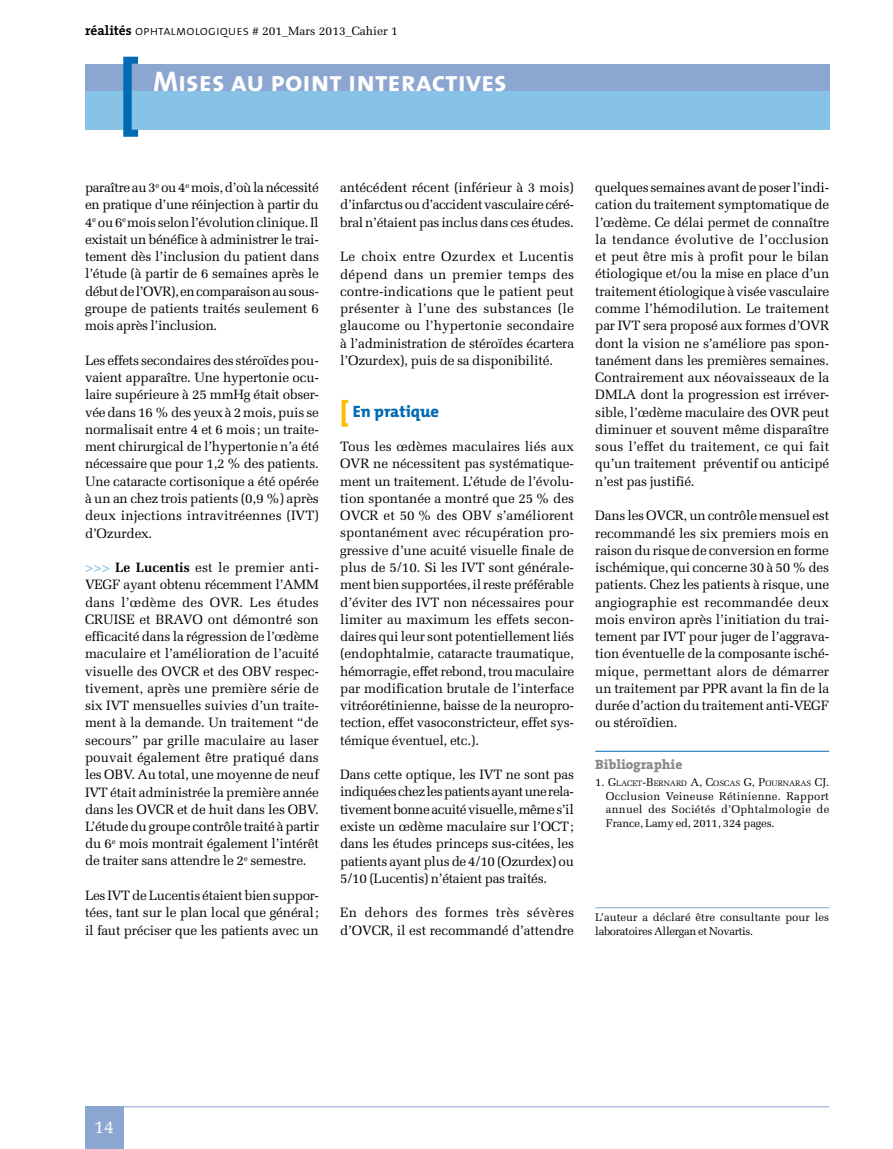
<style>
.page{position:relative;width:893px;height:1149px;background:#fff}
.page>*{position:absolute;margin:0;border:0;box-sizing:border-box;transform-origin:0 0}
.t1{font:28.5px "The Sans Bold Caps";color:#fff}
.t2{font:18px "Melior";color:#fff}
.t3{font:800 16.5px "The Mix";color:#006ab3}
.t4{font:13.5px/17.2px "Melior";letter-spacing:-.015em;color:#000;text-align:justify}
.t5{font:13.5px/17.2px "Melior";letter-spacing:.01em;color:#000}
.t6{font:800 13.5px "The Serif";color:#87888a}
.t7{font:12px "Melior";color:#000}
.t8{font:11.25px/13.5px "Melior";letter-spacing:.005em;color:#000;text-align:justify}
.t9{font:7.8px "Melior";color:#000}
.s1{font-family:"The Serif";font-weight:700;font-size:13.5px}
.s2{font-family:"The Sans Light Caps";font-size:13.5px}
.s3{font-weight:700;color:#87c3e7}
.s4{font-weight:700}
.s5{font-size:27px;color:#fabb00}
.s6{font-size:11.25px}
</style>
<div class="page">
<div style="left:85px;top:64px;width:744px;height:27px;background:#8ca6d2"></div>
<div style="left:85px;top:91px;width:744px;height:39px;background:#87c3e7"></div>
<svg style="left:123px;top:57px;width:15px;height:80px"></svg>
<div style="left:85px;top:1106px;width:38px;height:42px;background:#8ca6d2"></div>
<hr style="left:85px;top:1106px;width:744px;height:1px;background:#8ca6d2">
<hr style="left:595px;top:750px;width:234px;height:1px;background:#006ab3">
<hr style="left:595px;top:906px;width:234px;height:1px;background:#8ca6d2">
<p class="t7" style="left:85px;top:24px;width:314px"><span class="s1">réalités</span> <span class="s2">ophtalmologiques</span> # 201_Mars 2013_Cahier 1</p>
<h1 class="t1" style="left:153px;top:58px;width:355px">Mises au point interactives</h1>
<p class="t4" style="left:85px;top:179px;width:235px">paraître au 3<sup>e</sup> ou 4<sup>e</sup> mois, d’où la nécessité en pratique d’une réinjection à partir du 4<sup>e</sup> ou 6<sup>e</sup> mois selon l’évolution clinique. Il existait un bénéfice à administrer le trai&shy;tement dès l’inclusion du patient dans l’étude (à partir de 6 semaines après le début de l’OVR), en comparaison au sous&shy;groupe de patients traités seulement 6 mois après l’inclusion.</p>
<p class="t4" style="left:85px;top:351px;width:235px">Les effets secondaires des stéroïdes pou&shy;vaient apparaître. Une hypertonie ocu&shy;laire supérieure à 25 mmHg était obser&shy;vée dans 16 % des yeux à 2 mois, puis se normalisait entre 4 et 6 mois; un traite&shy;ment chirurgical de l’hypertonie n’a été nécessaire que pour 1,2 % des patients.<br>Une cataracte cortisonique a été opérée à un an chez trois patients (0,9 %) après deux injections intravitréennes (IVT) d’Ozurdex.</p>
<p class="t4" style="left:85px;top:558px;width:235px"><span class="s3">&gt;&gt;&gt;</span> <span class="s4">Le Lucentis</span> est le premier anti-VEGF ayant obtenu récemment l’AMM dans l’œdème des OVR. Les études Cruise</p>
<p class="t4" style="left:85px;top:610px;width:235px;text-indent:123px">ont démontré son efficacité dans la régression de l’œdème maculaire et l’amélioration de l’acuité visuelle des OVCR et des OBV respec&shy;tivement, après une première série de six IVT mensuelles suivies d’un traite&shy;ment à la demande. Un traitement “de secours” par grille maculaire au laser pouvait également être pratiqué dans les OBV. Au total, une moyenne de neuf IVT était administrée la première année dans les OVCR et de huit dans les OBV.<br>L’étude du groupe contrôle traité à partir du 6<sup>e</sup> mois montrait également l’intérêt de traiter sans attendre le 2<sup>e</sup> semestre.</p>
<p class="t4" style="left:85px;top:886px;width:235px">Les IVT de Lucentis étaient bien suppor&shy;tées, tant sur le plan local que général; il faut préciser que les patients avec un</p>
<p class="t4" style="left:139px;top:610px;width:36px">et Bravo</p>
<p class="t4" style="left:340px;top:179px;width:235px">antécédent récent (inférieur à 3 mois) d’infarctus ou d’accident vasculaire céré&shy;bral n’étaient pas inclus dans ces études.</p>
<p class="t4" style="left:340px;top:248px;width:235px">Le choix entre Ozurdex et Lucentis dépend dans un premier temps des contre-indications que le patient peut présenter à l’une des substances (le glaucome ou l’hypertonie secondaire à l’administration de stéroïdes écartera l’Ozurdex), puis de sa disponibilité.</p>
<p class="t3" style="left:340px;top:397px;width:100px"><span class="s5">[</span> En pratique</p>
<p class="t4" style="left:340px;top:438px;width:235px">Tous les œdèmes maculaires liés aux OVR ne nécessitent pas systématique&shy;ment un traitement. L’étude de l’évolu&shy;tion spontanée a montré que 25 % des OVCR et 50 % des OBV s’améliorent spontanément avec récupération pro&shy;gressive d’une acuité visuelle finale de plus de 5/10. Si les IVT sont générale&shy;ment bien supportées, il reste préférable d’éviter des IVT non nécessaires pour limiter au maximum les effets secon&shy;daires qui leur sont potentiellement liés (endophtalmie, cataracte traumatique, hémorragie, effet rebond, trou maculaire par modification brutale de l’interface vitréorétinienne, baisse de la neuropro&shy;tection, effet vasoconstricteur, effet sys&shy;témique éventuel, etc.).</p>
<p class="t4" style="left:340px;top:765px;width:235px">Dans cette optique, les IVT ne sont pas indiquées chez les patients ayant une rela&shy;tivement bonne acuité visuelle, même s’il existe un œdème maculaire sur l’OCT; dans les études princeps sus-citées, les patients ayant plus de 4/10 (Ozurdex) ou 5/10 (Lucentis) n’étaient pas traités.</p>
<p class="t5" style="left:340px;top:903px;width:235px">En dehors des formes très sévères d’OVCR, il est recommandé d’attendre</p>
<p class="t4" style="left:595px;top:179px;width:235px">quelques semaines avant de poser l’indi&shy;cation du traitement symptomatique de l’œdème. Ce délai permet de connaître la tendance évolutive de l’occlusion et peut être mis à profit pour le bilan étiologique et/ou la mise en place d’un traitement étiologique à visée vasculaire comme l’hémodilution. Le traitement par IVT sera proposé aux formes d’OVR dont la vision ne s’améliore pas spon&shy;tanément dans les premières semaines.<br>Contrairement aux néovaisseaux de la DMLA dont la progression est irréver&shy;sible, l’œdème maculaire des OVR peut diminuer et souvent même disparaître sous l’effet du traitement, ce qui fait qu’un traitement préventif ou anticipé n’est pas justifié.</p>
<p class="t4" style="left:595px;top:507px;width:235px">Dans les OVCR, un contrôle mensuel est recommandé les six premiers mois en raison du risque de conversion en forme ischémique, qui concerne 30 à 50 % des patients. Chez les patients à risque, une angiographie est recommandée deux mois environ après l’initiation du trai&shy;tement par IVT pour juger de l’aggrava&shy;tion éventuelle de la composante isché&shy;mique, permettant alors de démarrer un traitement par PPR avant la fin de la durée d’action du traitement anti-VEGF ou stéroïdien.</p>
<p class="t6" style="left:595px;top:752px;width:89px">Bibliographie</p>
<p class="t9" style="left:595px;top:779px;width:235px"><span class="s6">1.</span> <span class="s6">G</span>LACET<span class="s6">-B</span>ERNARD <span class="s6">A, C</span>OSCAS <span class="s6">G, P</span>OURNARAS <span class="s6">CJ</span><span class="s6">.</span></p>
<p class="t8" style="left:606px;top:789px;width:225px">Occlusion Veineuse Rétinienne. Rapport annuel des Sociétés d’Ophtalmologie de France, Lamy ed, 2011, 324 pages.</p>
<p class="t8" style="left:595px;top:910px;width:235px">L’auteur a déclaré être consultante pour les laboratoires Allergan et Novartis.</p>
<h2 class="t2" style="left:94px;top:1115px;width:22px">14</h2>
</div>
